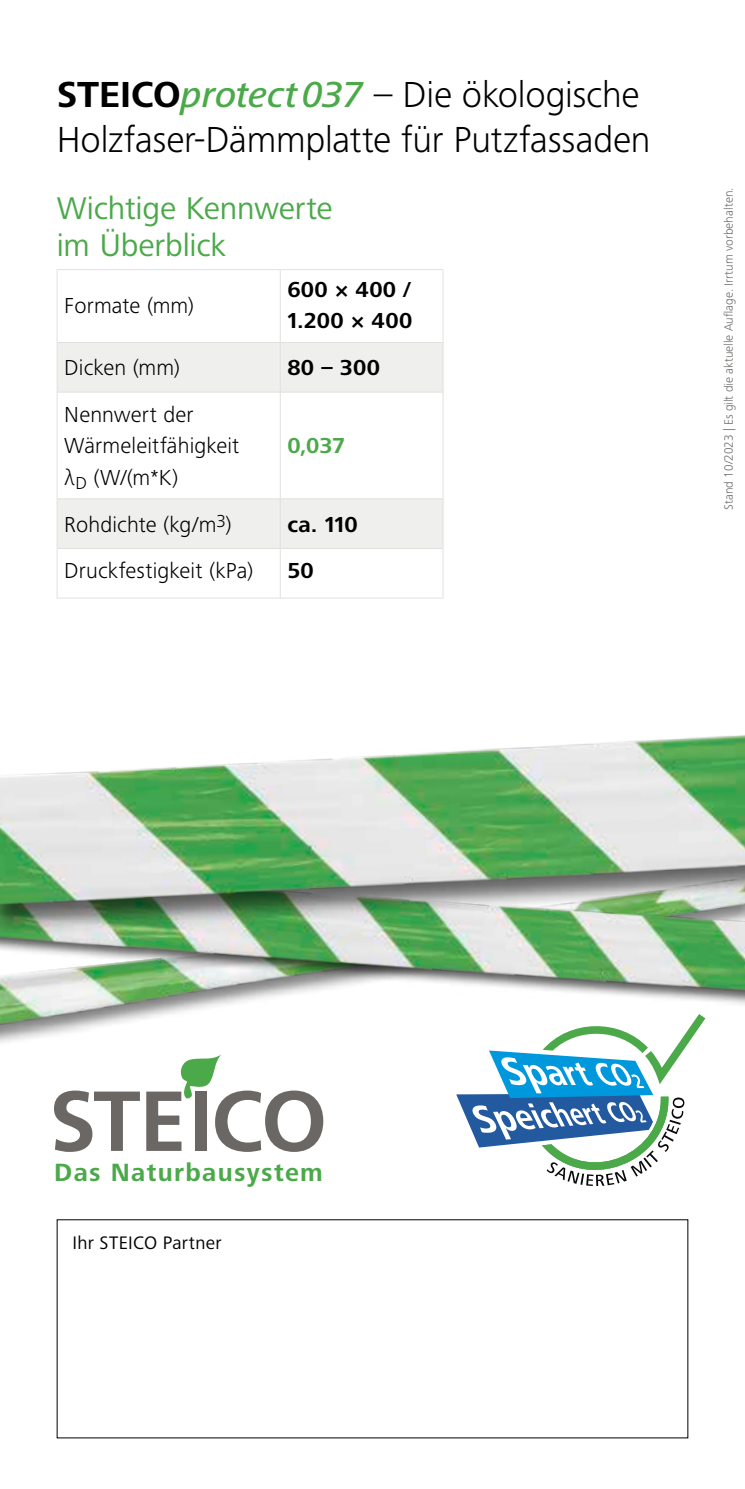
<style>
.page{position:relative;width:745px;height:1489px;background:#fff}
.page>*{position:absolute;margin:0;border:0;box-sizing:border-box;transform-origin:0 0}
.t1{font:300 37.5px/45px "Frutiger Next LTW1 G";letter-spacing:-.005em;color:#000}
.t2{font:32.5px/37.5px "Frutiger Next LTW1 G";letter-spacing:-.005em;color:#4ba94a}
.t3{font:700 25.75px "Frutiger Next LTW1 G";letter-spacing:.05em;color:#4ba94a}
.t4{font:300 22.5px/31.2px "Frutiger Next LTW1 G";letter-spacing:.01em;color:#000}
.t5{font:700 22.5px/31.2px "Frutiger Next LTW1 G";letter-spacing:.015em;color:#000}
.t6{font:700 22.5px "Frutiger Next LTW1 G";color:#4ba94a}
.t7{font:18.75px "Frutiger Next LTW1 G";letter-spacing:.015em;color:#000}
.t8{font:300 12.5px "Frutiger Next LTW1 G";color:#6a6764}
.s1{font-weight:700}
.s2{font-weight:500;font-style:italic;color:#4ba94a}
</style>
<div class="page">
<svg style="left:58px;top:343px;width:384px;height:205px"></svg>
<hr style="left:279px;top:269px;width:1px;height:73px;background:#e0e0de">
<hr style="left:57px;top:342px;width:223px;height:1px;background:#e0e0de">
<hr style="left:280px;top:342px;width:162px;height:1px;background:#e0e0de">
<hr style="left:279px;top:342px;width:1px;height:50px;background:#e0e0de">
<hr style="left:57px;top:391px;width:223px;height:1px;background:#e0e0de">
<hr style="left:280px;top:391px;width:162px;height:1px;background:#e0e0de">
<hr style="left:279px;top:392px;width:1px;height:107px;background:#e0e0de">
<hr style="left:57px;top:498px;width:223px;height:1px;background:#e0e0de">
<hr style="left:280px;top:498px;width:162px;height:1px;background:#e0e0de">
<hr style="left:279px;top:499px;width:1px;height:49px;background:#e0e0de">
<hr style="left:279px;top:548px;width:1px;height:50px;background:#e0e0de">
<hr style="left:57px;top:548px;width:223px;height:1px;background:#e0e0de">
<hr style="left:280px;top:548px;width:162px;height:1px;background:#e0e0de">
<hr style="left:57px;top:269px;width:223px;height:1px;background:#e0e0de">
<hr style="left:57px;top:269px;width:1px;height:73px;background:#e0e0de">
<hr style="left:280px;top:269px;width:162px;height:1px;background:#e0e0de">
<hr style="left:57px;top:342px;width:1px;height:50px;background:#e0e0de">
<hr style="left:57px;top:392px;width:1px;height:107px;background:#e0e0de">
<hr style="left:57px;top:499px;width:1px;height:49px;background:#e0e0de">
<hr style="left:57px;top:548px;width:1px;height:50px;background:#e0e0de">
<hr style="left:57px;top:597px;width:223px;height:1px;background:#e0e0de">
<hr style="left:280px;top:597px;width:162px;height:1px;background:#e0e0de">
<hr style="left:442px;top:269px;width:1px;height:73px;background:#e0e0de">
<hr style="left:442px;top:342px;width:1px;height:50px;background:#e0e0de">
<hr style="left:442px;top:392px;width:1px;height:107px;background:#e0e0de">
<hr style="left:442px;top:499px;width:1px;height:49px;background:#e0e0de">
<hr style="left:442px;top:548px;width:1px;height:50px;background:#e0e0de">
<svg style="left:54px;top:1090px;width:86px;height:61px"></svg>
<svg style="left:146px;top:1054px;width:177px;height:97px"></svg>
<svg style="left:456px;top:1047px;width:230px;height:139px"></svg>
<img style="left:0;top:1027px;width:700px;height:20px">
<img style="left:0;top:950px;width:744px;height:77px">
<img style="left:0;top:735px;width:744px;height:215px">
<h1 class="t1" style="left:57px;top:71px;width:595px"><span class="s1">STEICO</span><span class="s2">protect037</span> – Die ökologische<br>Holzfaser-Dämmplatte für Putzfassaden</h1>
<h2 class="t2" style="left:57px;top:190px;width:277px">Wichtige Kennwerte im Überblick</h2>
<p class="t4" style="left:64px;top:289px;width:131px">Formate (mm)</p>
<p class="t5" style="left:287px;top:274px;width:126px">600 × 400 /<br>1.200 × 400</p>
<p class="t4" style="left:64px;top:352px;width:117px">Dicken (mm)</p>
<p class="t5" style="left:287px;top:353px;width:94px">80 – 300</p>
<p class="t4" style="left:64px;top:399px;width:176px">Nennwert der<br>Wärmeleitfähigkeit λ<sub>D</sub> (W/(m*K)</p>
<p class="t6" style="left:287px;top:433px;width:59px">0,037</p>
<p class="t4" style="left:64px;top:508px;width:169px">Rohdichte (kg/m<sup>3</sup>)</p>
<p class="t5" style="left:287px;top:509px;width:72px">ca. 110</p>
<p class="t4" style="left:64px;top:555px;width:190px">Druckfestigkeit (kPa)</p>
<p class="t5" style="left:287px;top:556px;width:28px">50</p>
<p class="t8" style="left:721px;top:510px;width:324px;rotate:-90deg">Stand 10/2023 | Es gilt die aktuelle Auflage. Irrtum vorbehalten.</p>
<p class="t3" style="left:54px;top:1157px;width:270px">Das Naturbausystem</p>
<p class="t7" style="left:73px;top:1231px;width:150px">Ihr STEICO Partner</p>
</div>
